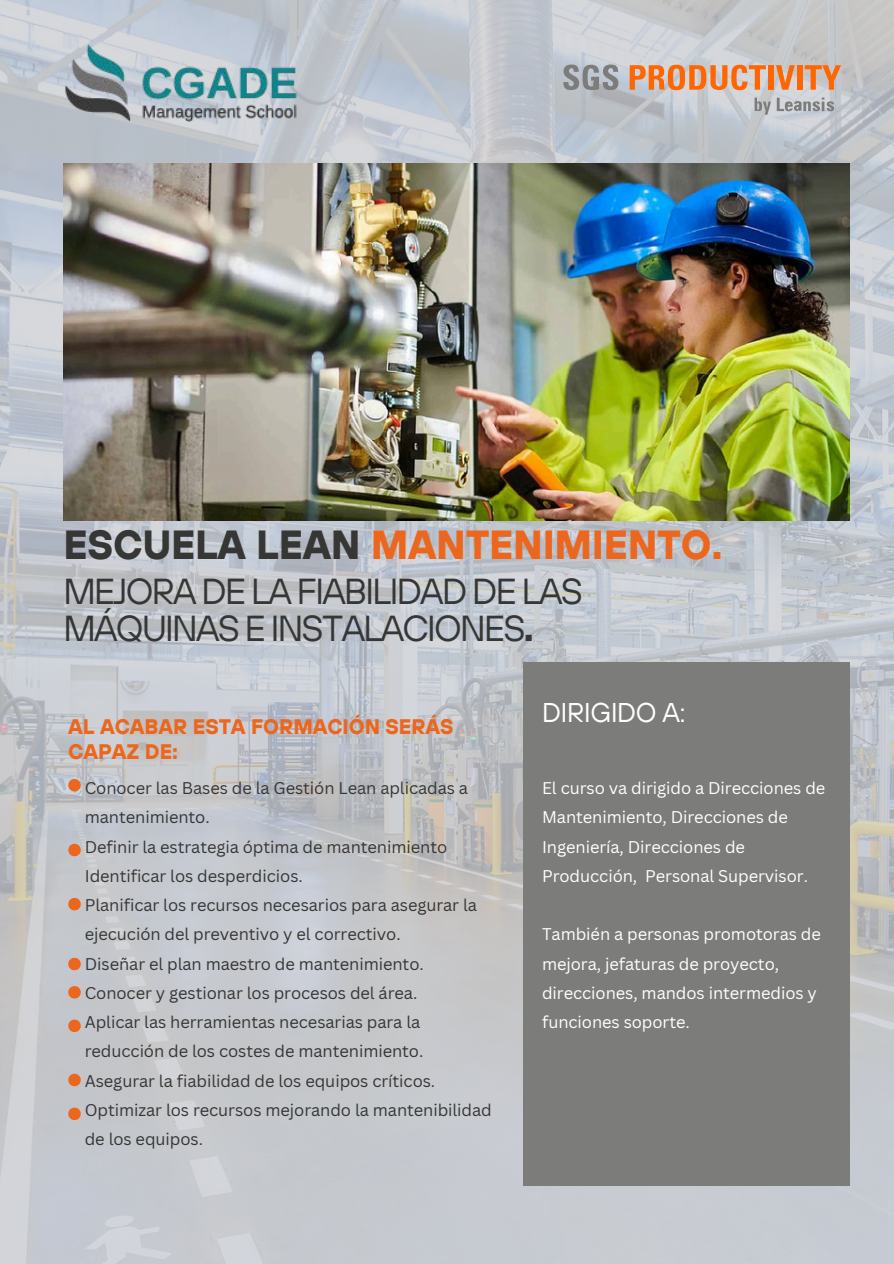
<style>
.page{position:relative;width:894px;height:1264px;background:#fff}
.page>*{position:absolute;margin:0;border:0;box-sizing:border-box;transform-origin:0 0}
.t1{font:700 40.5px "TT Hoves";letter-spacing:-.01em;color:#ec671d}
.t2{font:36px/37.2px "TT Hoves";letter-spacing:-.045em;color:#363635}
.t3{font:27px "TT Hoves";letter-spacing:-.01em;color:#fff}
.t4{font:700 21px/24.8px "TT Hoves";letter-spacing:-.005em;color:#ec671d}
.t5{font:16.5px/29.2px "Canva Sans";letter-spacing:-.005em;color:#363635}
.t6{font:16.5px/29.2px "Canva Sans";letter-spacing:-.005em;color:#fff}
.s1{color:#363635}
.s2{font-weight:700}
</style>
<div class="page">
<img style="left:0;top:0;width:893px;height:1263px">
<svg style="left:563px;top:65px;width:55px;height:25px"></svg>
<svg style="left:629px;top:65px;width:136px;height:25px;background:#e69a69"></svg>
<div style="left:768px;top:65px;width:5px;height:25px;background:#f60"></div>
<svg style="left:775px;top:65px;width:19px;height:25px"></svg>
<div style="left:796px;top:65px;width:6px;height:25px;background:#f60"></div>
<svg style="left:804px;top:65px;width:36px;height:25px"></svg>
<svg style="left:754px;top:97px;width:16px;height:18px"></svg>
<svg style="left:776px;top:97px;width:57px;height:14px"></svg>
<img style="left:63px;top:164px;width:786px;height:356px">
<div style="left:523px;top:662px;width:325px;height:522px;background:#7c7c7b"></div>
<img style="left:63px;top:44px;width:236px;height:77px">
<svg style="left:68px;top:779px;width:13px;height:12px"></svg>
<svg style="left:68px;top:843px;width:13px;height:13px"></svg>
<svg style="left:68px;top:897px;width:13px;height:13px"></svg>
<svg style="left:68px;top:957px;width:13px;height:13px"></svg>
<svg style="left:68px;top:986px;width:13px;height:12px"></svg>
<svg style="left:68px;top:1019px;width:13px;height:12px"></svg>
<svg style="left:68px;top:1073px;width:13px;height:13px"></svg>
<svg style="left:68px;top:1107px;width:13px;height:12px"></svg>
<p class="t1" style="left:63px;top:518px;width:660px"><span class="s1">ESCUELA LEAN</span> MANTENIMIENTO.</p>
<p class="t2" style="left:63px;top:571px;width:521px">MEJORA DE LA FIABILIDAD DE LAS<br>MÁQUINAS E INSTALACIONES<span class="s2">.</span></p>
<p class="t4" style="left:68px;top:714px;width:387px">AL ACABAR ESTA FORMACIÓN SERÁS<br>CAPAZ DE:</p>
<h1 class="t5" style="left:85px;top:773px;width:385px">Conocer las Bases de la Gestión Lean aplicadas a mantenimiento.</h1>
<h2 class="t5" style="left:85px;top:831px;width:364px">Definir la estrategia óptima de mantenimiento</h2>
<p class="t5" style="left:85px;top:860px;width:219px">Identificar los desperdicios.</p>
<p class="t5" style="left:85px;top:890px;width:393px">Planificar los recursos necesarios para asegurar la ejecución del preventivo y el correctivo.</p>
<h3 class="t5" style="left:85px;top:948px;width:340px">Diseñar el plan maestro de mantenimiento.</h3>
<p class="t5" style="left:85px;top:977px;width:334px">Conocer y gestionar los procesos del área.</p>
<p class="t5" style="left:85px;top:1007px;width:340px">Aplicar las herramientas necesarias para la reducción de los costes de mantenimiento.</p>
<p class="t5" style="left:85px;top:1065px;width:352px">Asegurar la fiabilidad de los equipos críticos.</p>
<p class="t5" style="left:85px;top:1094px;width:408px">Optimizar los recursos mejorando la mantenibilidad de los equipos.</p>
<p class="t3" style="left:542px;top:695px;width:145px">DIRIGIDO A:</p>
<p class="t6" style="left:542px;top:773px;width:285px">El curso va dirigido a Direcciones de Mantenimiento, Direcciones de Ingeniería, Direcciones de Producción, Personal Supervisor.</p>
<p class="t6" style="left:542px;top:919px;width:280px">También a personas promotoras de mejora, jefaturas de proyecto, direcciones, mandos intermedios y funciones soporte.</p>
</div>
